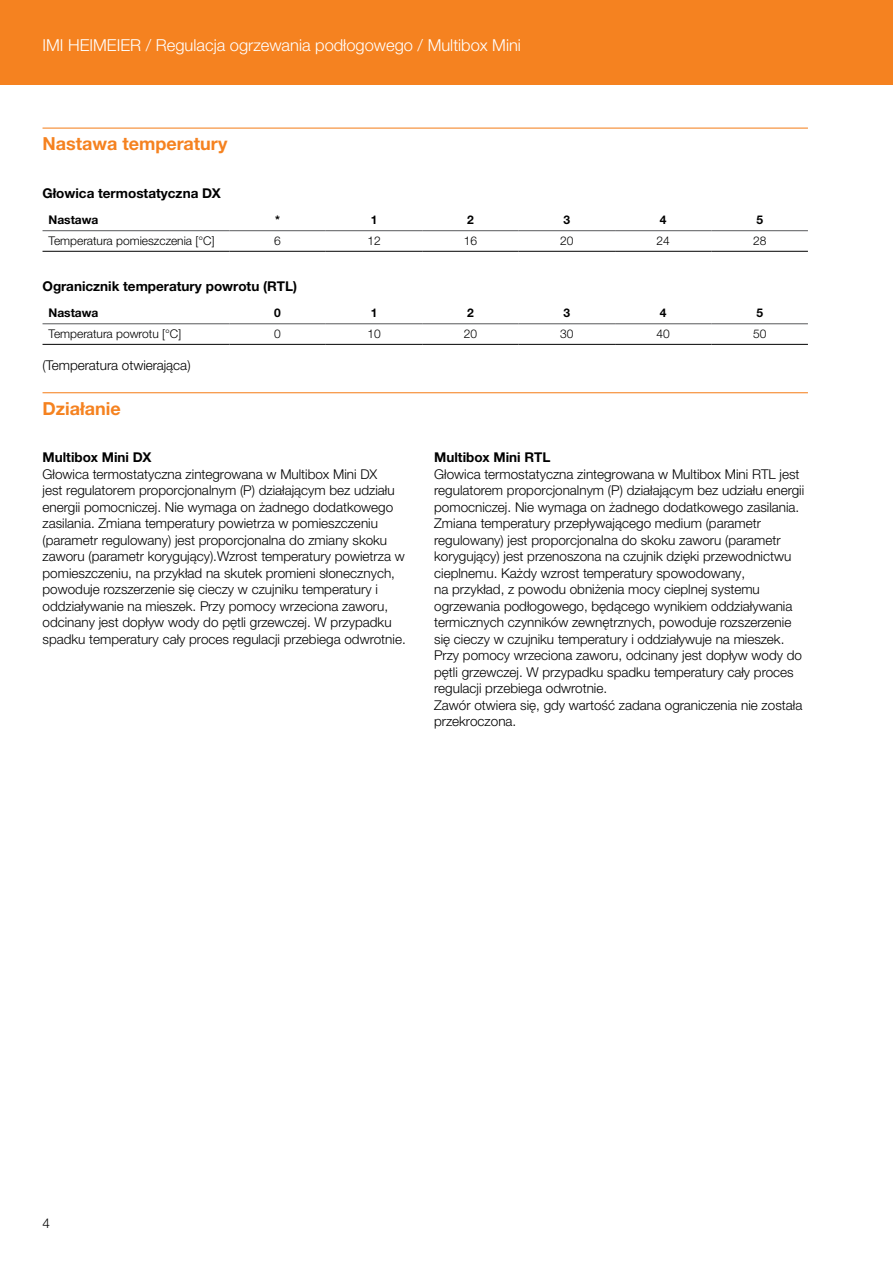
<style>
.page{position:relative;width:893px;height:1263px;background:#fff}
.page>*{position:absolute;margin:0;border:0;box-sizing:border-box;transform-origin:0 0}
.t1{font:700 18px "Helvetica Neue LTW1 G";color:#f58220}
.t2{font:300 16.5px "Helvetica Neue LTW1 G";color:#fff}
.t3{font:300 13.5px/16.5px "Helvetica Neue LTW1 G";color:#000}
.t4{font:700 13.5px "Helvetica Neue LTW1 G";color:#000}
.t5{font:300 12px "Helvetica Neue LTW1 G";color:#000}
.t6{font:700 12px "Helvetica Neue LTW1 G";color:#000}
</style>
<div class="page">
<div style="left:0;top:0;width:893px;height:85px;background:#f58220"></div>
<hr style="left:43px;top:128px;width:765px;height:1px;background:#f58220">
<hr style="left:43px;top:392px;width:765px;height:1px;background:#f58220">
<hr style="left:43px;top:230px;width:186px;height:1px;background:#58595b">
<hr style="left:229px;top:230px;width:97px;height:1px;background:#58595b">
<hr style="left:326px;top:230px;width:96px;height:1px;background:#58595b">
<hr style="left:422px;top:230px;width:97px;height:1px;background:#58595b">
<hr style="left:519px;top:230px;width:96px;height:1px;background:#58595b">
<hr style="left:615px;top:230px;width:96px;height:1px;background:#58595b">
<hr style="left:711px;top:230px;width:97px;height:1px;background:#58595b">
<hr style="left:43px;top:251px;width:186px;height:1px;background:#000">
<hr style="left:229px;top:251px;width:97px;height:1px;background:#000">
<hr style="left:326px;top:251px;width:96px;height:1px;background:#000">
<hr style="left:422px;top:251px;width:97px;height:1px;background:#000">
<hr style="left:519px;top:251px;width:96px;height:1px;background:#000">
<hr style="left:615px;top:251px;width:96px;height:1px;background:#000">
<hr style="left:711px;top:251px;width:97px;height:1px;background:#000">
<hr style="left:43px;top:323px;width:186px;height:1px;background:#58595b">
<hr style="left:229px;top:323px;width:97px;height:1px;background:#58595b">
<hr style="left:326px;top:323px;width:96px;height:1px;background:#58595b">
<hr style="left:422px;top:323px;width:97px;height:1px;background:#58595b">
<hr style="left:519px;top:323px;width:96px;height:1px;background:#58595b">
<hr style="left:615px;top:323px;width:96px;height:1px;background:#58595b">
<hr style="left:711px;top:323px;width:97px;height:1px;background:#58595b">
<hr style="left:43px;top:344px;width:186px;height:1px;background:#000">
<hr style="left:229px;top:344px;width:97px;height:1px;background:#000">
<hr style="left:326px;top:344px;width:96px;height:1px;background:#000">
<hr style="left:422px;top:344px;width:97px;height:1px;background:#000">
<hr style="left:519px;top:344px;width:96px;height:1px;background:#000">
<hr style="left:615px;top:344px;width:96px;height:1px;background:#000">
<hr style="left:711px;top:344px;width:97px;height:1px;background:#000">
<p class="t2" style="left:43px;top:35px;width:480px">IMI HEIMEIER / Regulacja ogrzewania podłogowego / Multibox Mini</p>
<h1 class="t1" style="left:43px;top:132px;width:186px">Nastawa temperatury</h1>
<p class="t4" style="left:43px;top:184px;width:180px">Głowica termostatyczna DX</p>
<p class="t6" style="left:49px;top:213px;width:51px">Nastawa</p>
<p class="t6" style="left:275px;top:213px;width:6px">*</p>
<p class="t6" style="left:371px;top:213px;width:8px">1</p>
<p class="t6" style="left:467px;top:213px;width:8px">2</p>
<p class="t6" style="left:563px;top:213px;width:8px">3</p>
<p class="t6" style="left:660px;top:213px;width:8px">4</p>
<p class="t6" style="left:756px;top:213px;width:8px">5</p>
<p class="t5" style="left:49px;top:234px;width:168px">Temperatura pomieszczenia [°C]</p>
<p class="t5" style="left:274px;top:234px;width:8px">6</p>
<p class="t5" style="left:367px;top:234px;width:15px">12</p>
<p class="t5" style="left:464px;top:234px;width:15px">16</p>
<p class="t5" style="left:560px;top:234px;width:15px">20</p>
<p class="t5" style="left:657px;top:234px;width:15px">24</p>
<p class="t5" style="left:753px;top:234px;width:15px">28</p>
<p class="t4" style="left:43px;top:278px;width:256px">Ogranicznik temperatury powrotu (RTL)</p>
<p class="t6" style="left:49px;top:306px;width:51px">Nastawa</p>
<p class="t6" style="left:274px;top:306px;width:8px">0</p>
<p class="t6" style="left:371px;top:306px;width:8px">1</p>
<p class="t6" style="left:467px;top:306px;width:8px">2</p>
<p class="t6" style="left:563px;top:306px;width:8px">3</p>
<p class="t6" style="left:660px;top:306px;width:8px">4</p>
<p class="t6" style="left:756px;top:306px;width:8px">5</p>
<p class="t5" style="left:49px;top:327px;width:134px">Temperatura powrotu [°C]</p>
<p class="t5" style="left:274px;top:327px;width:8px">0</p>
<p class="t5" style="left:367px;top:327px;width:15px">10</p>
<p class="t5" style="left:464px;top:327px;width:15px">20</p>
<p class="t5" style="left:560px;top:327px;width:15px">30</p>
<p class="t5" style="left:657px;top:327px;width:15px">40</p>
<p class="t5" style="left:753px;top:327px;width:15px">50</p>
<p class="t3" style="left:43px;top:356px;width:150px">(Temperatura otwierająca)</p>
<h1 class="t1" style="left:43px;top:397px;width:80px">Działanie</h1>
<p class="t4" style="left:43px;top:449px;width:111px">Multibox Mini DX</p>
<p class="t3" style="left:43px;top:466px;width:365px">Głowica termostatyczna zintegrowana w Multibox Mini DX<br>jest regulatorem proporcjonalnym (P) działającym bez udziału energii pomocniczej. Nie wymaga on żadnego dodatkowego zasilania. Zmiana temperatury powietrza w pomieszczeniu (parametr regulowany) jest proporcjonalna do zmiany skoku zaworu (parametr korygujący).Wzrost temperatury powietrza w pomieszczeniu, na przykład na skutek promieni słonecznych, powoduje rozszerzenie się cieczy w czujniku temperatury i oddziaływanie na mieszek. Przy pomocy wrzeciona zaworu, odcinany jest dopływ wody do pętli grzewczej. W przypadku spadku temperatury cały proces regulacji przebiega odwrotnie.</p>
<p class="t4" style="left:434px;top:449px;width:118px">Multibox Mini RTL</p>
<p class="t3" style="left:434px;top:466px;width:372px">Głowica termostatyczna zintegrowana w Multibox Mini RTL jest regulatorem proporcjonalnym (P) działającym bez udziału energii pomocniczej. Nie wymaga on żadnego dodatkowego zasilania.<br>Zmiana temperatury przepływającego medium (parametr regulowany) jest proporcjonalna do skoku zaworu (parametr korygujący) jest przenoszona na czujnik dzięki przewodnictwu cieplnemu. Każdy wzrost temperatury spowodowany,<br>na przykład, z powodu obniżenia mocy cieplnej systemu ogrzewania podłogowego, będącego wynikiem oddziaływania termicznych czynników zewnętrznych, powoduje rozszerzenie się cieczy w czujniku temperatury i oddziaływuje na mieszek.<br>Przy pomocy wrzeciona zaworu, odcinany jest dopływ wody do pętli grzewczej. W przypadku spadku temperatury cały proces regulacji przebiega odwrotnie.<br>Zawór otwiera się, gdy wartość zadana ograniczenia nie została przekroczona.</p>
<p class="t3" style="left:43px;top:1215px;width:9px">4</p>
</div>
